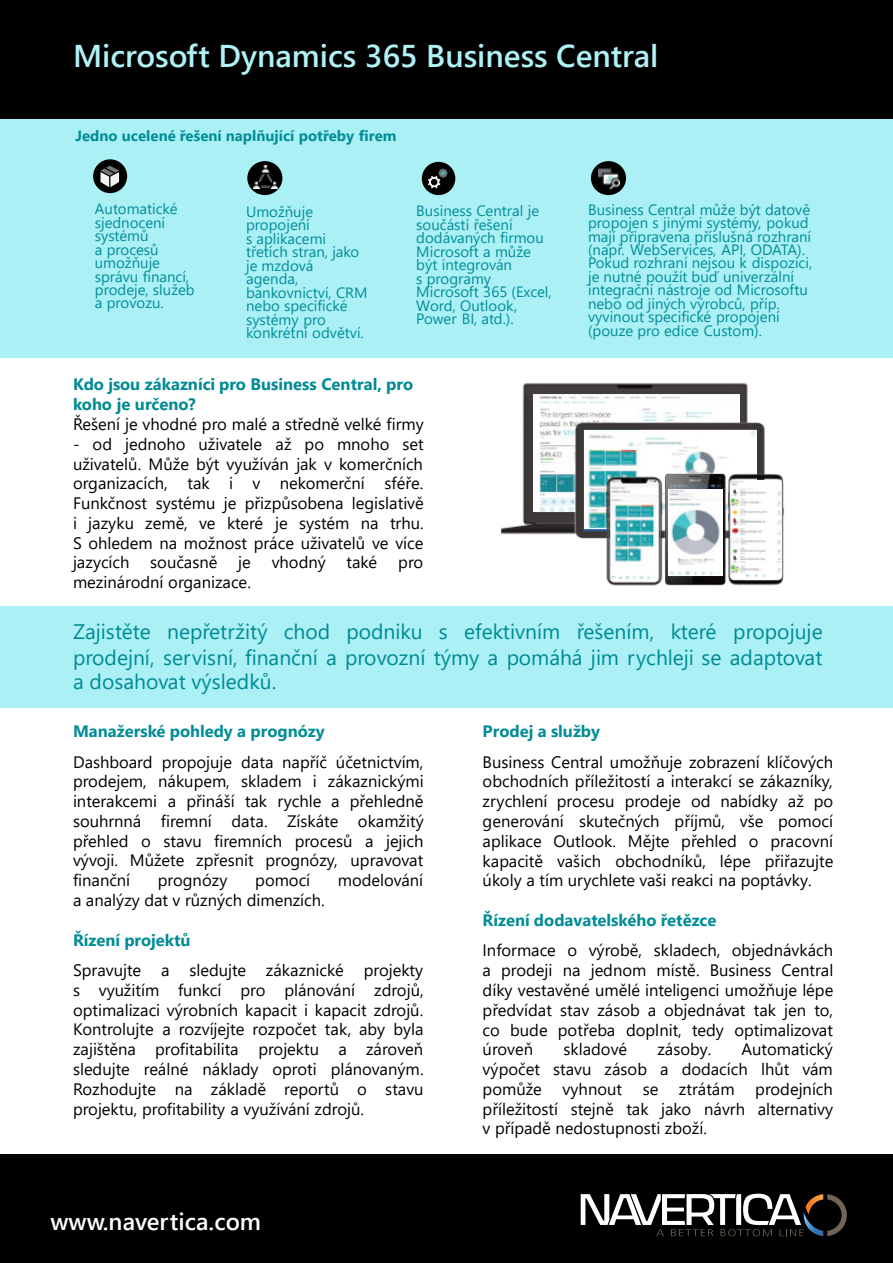
<style>
.page{position:relative;width:893px;height:1263px;background:#fff}
.page>*{position:absolute;margin:0;border:0;box-sizing:border-box;transform-origin:0 0}
.t1{font:600 31.5px "Segoe UI";color:#b0f1f5}
.t2{font:600 23.85px "Segoe UI";letter-spacing:.005em;color:#fff}
.t3{font:21px/24.8px "Segoe UI";color:#008a94;text-align:justify}
.t4{font:16.5px/19.8px "Segoe UI";color:#000;text-align:justify}
.t5{font:700 16.5px "Segoe UI";color:#028c96}
.t6{font:700 16.5px/19.8px "Segoe UI";color:#008a94}
.t7{font:14.85px/13.5px "Segoe UI";color:#018d98}
.t8{font:700 14.85px "Segoe UI";color:#018d98}
</style>
<div class="page">
<div style="left:0;top:0;width:893px;height:119px;background:#000"></div>
<img style="left:501px;top:383px;width:247px;height:152px">
<img style="left:534px;top:394px;width:205px;height:118px">
<img style="left:573px;top:416px;width:192px;height:123px">
<img style="left:584px;top:430px;width:173px;height:98px">
<img style="left:598px;top:476px;width:62px;height:110px">
<img style="left:660px;top:468px;width:70px;height:118px">
<img style="left:668px;top:489px;width:54px;height:86px">
<svg style="left:680px;top:493px;width:13px;height:3px"></svg>
<img style="left:723px;top:471px;width:62px;height:115px">
<svg style="left:739px;top:488px;width:13px;height:2px"></svg>
<div style="left:0;top:607px;width:893px;height:101px;background:#aaf0f5"></div>
<div style="left:0;top:119px;width:893px;height:239px;background:#aaf0f5"></div>
<div style="left:93px;top:159px;width:34px;height:34px;background:#000;border-radius:50%"></div>
<svg style="left:101px;top:166px;width:18px;height:21px"></svg>
<div style="left:247px;top:161px;width:35px;height:34px;background:#000;border-radius:50%"></div>
<img style="left:254px;top:165px;width:23px;height:23px">
<div style="left:422px;top:162px;width:33px;height:33px;background:#000;border-radius:50%"></div>
<svg style="left:428px;top:168px;width:20px;height:20px"></svg>
<div style="left:591px;top:161px;width:35px;height:34px;background:#000;border-radius:50%"></div>
<img style="left:598px;top:169px;width:22px;height:21px">
<div style="left:0;top:1154px;width:893px;height:109px;background:#000"></div>
<svg style="left:581px;top:1194px;width:266px;height:42px"></svg>
<h1 class="t1" style="left:73px;top:44px;width:587px">Microsoft Dynamics 365 Business Central</h1>
<p class="t8" style="left:75px;top:130px;width:322px">Jedno ucelené řešení naplňující potřeby firem</p>
<p class="t7" style="left:95px;top:203px;width:101px">Automatické sjednocení systémů<br>a procesů umožňuje správu financí, prodeje, služeb a provozu.</p>
<p class="t7" style="left:246px;top:206px;width:123px">Umožňuje propojení<br>s aplikacemi třetích stran, jako je mzdová agenda, bankovnictví, CRM nebo specifické systémy pro konkrétní odvětví.</p>
<p class="t7" style="left:416px;top:206px;width:137px">Business Central je součástí řešení dodávaných firmou<br>Microsoft a může být integrován<br>s programy<br>Microsoft 365 (Excel,<br>Word, Outlook,<br>Power BI, atd.).</p>
<p class="t7" style="left:588px;top:204px;width:226px">Business Central může být datově propojen s jinými systémy, pokud mají připravena příslušná rozhraní (např. WebServices, API, ODATA).<br>Pokud rozhraní nejsou k dispozici, je nutné použít buď univerzální integrační nástroje od Microsoftu nebo od jiných výrobců, příp. vyvinout specifické propojení (pouze pro edice Custom).</p>
<p class="t6" style="left:73px;top:376px;width:342px">Kdo jsou zákazníci pro Business Central, pro koho je určeno?</p>
<p class="t4" style="left:73px;top:416px;width:352px">Řešení je vhodné pro malé a středně velké firmy</p>
<p class="t4" style="left:73px;top:436px;width:352px">- od jednoho uživatele až po mnoho set uživatelů. Může být využíván jak v komerčních organizacích, tak i v nekomerční sféře.<br>Funkčnost systému je přizpůsobena legislativě i jazyku země, ve které je systém na trhu.<br>S ohledem na možnost práce uživatelů ve více jazycích</p>
<p class="t4" style="left:150px;top:554px;width:69px">současně</p>
<p class="t4" style="left:238px;top:554px;width:14px">je</p>
<p class="t4" style="left:272px;top:554px;width:56px">vhodný</p>
<p class="t4" style="left:347px;top:554px;width:32px">také</p>
<p class="t4" style="left:398px;top:554px;width:26px">pro</p>
<p class="t4" style="left:73px;top:574px;width:180px">mezinárodní organizace.</p>
<p class="t3" style="left:73px;top:622px;width:751px">Zajistěte nepřetržitý chod podniku s efektivním řešením, které propojuje prodejní, servisní, finanční a provozní týmy a pomáhá jim rychleji se adaptovat a dosahovat výsledků.</p>
<p class="t5" style="left:73px;top:725px;width:253px">Manažerské pohledy a prognózy</p>
<p class="t4" style="left:73px;top:753px;width:352px">Dashboard propojuje data napříč účetnictvím, prodejem, nákupem, skladem i zákaznickými interakcemi a přináší tak rychle a přehledně souhrnná firemní data. Získáte okamžitý přehled o stavu firemních procesů a jejich vývoji. Můžete zpřesnit prognózy, upravovat finanční</p>
<p class="t4" style="left:158px;top:872px;width:71px">prognózy</p>
<p class="t4" style="left:255px;top:872px;width:56px">pomocí</p>
<p class="t4" style="left:338px;top:872px;width:87px">modelování</p>
<p class="t4" style="left:73px;top:892px;width:253px">a analýzy dat v různých dimenzích.</p>
<p class="t5" style="left:73px;top:933px;width:119px">Řízení projektů</p>
<p class="t4" style="left:73px;top:962px;width:352px">Spravujte a sledujte zákaznické projekty s využitím funkcí pro plánování zdrojů, optimalizaci výrobních kapacit i kapacit zdrojů.<br>Kontrolujte a rozvíjejte rozpočet tak, aby byla zajištěna profitabilita projektu a zároveň sledujte reálné náklady oproti plánovaným.<br>Rozhodujte na základě reportů o stavu projektu, profitability a využívání zdrojů.</p>
<h2 class="t2" style="left:50px;top:1212px;width:212px">www.navertica.com</h2>
<p class="t5" style="left:483px;top:725px;width:119px">Prodej a služby</p>
<p class="t4" style="left:483px;top:753px;width:352px">Business Central umožňuje zobrazení klíčových obchodních příležitostí a interakcí se zákazníky, zrychlení procesu prodeje od nabídky až po generování skutečných příjmů, vše pomocí aplikace Outlook. Mějte přehled o pracovní kapacitě vašich obchodníků, lépe přiřazujte úkoly a tím urychlete vaši reakci na poptávky.</p>
<p class="t5" style="left:483px;top:914px;width:235px">Řízení dodavatelského řetězce</p>
<p class="t4" style="left:483px;top:942px;width:352px">Informace o výrobě, skladech, objednávkách a prodeji na jednom místě. Business Central díky vestavěné umělé inteligenci umožňuje lépe předvídat stav zásob a objednávat tak jen to, co bude potřeba doplnit, tedy optimalizovat úroveň</p>
<p class="t4" style="left:483px;top:1041px;width:352px;text-indent:259px">Automatický výpočet stavu zásob a dodacích lhůt vám pomůže</p>
<p class="t4" style="left:563px;top:1041px;width:65px">skladové</p>
<p class="t4" style="left:657px;top:1041px;width:56px">zásoby.</p>
<p class="t4" style="left:483px;top:1081px;width:352px;text-indent:273px">prodejních příležitostí stejně tak jako návrh alternativy v případě nedostupnosti zboží.</p>
<p class="t4" style="left:563px;top:1081px;width:61px">vyhnout</p>
<p class="t4" style="left:643px;top:1081px;width:93px">se ztrátám</p>
</div>
